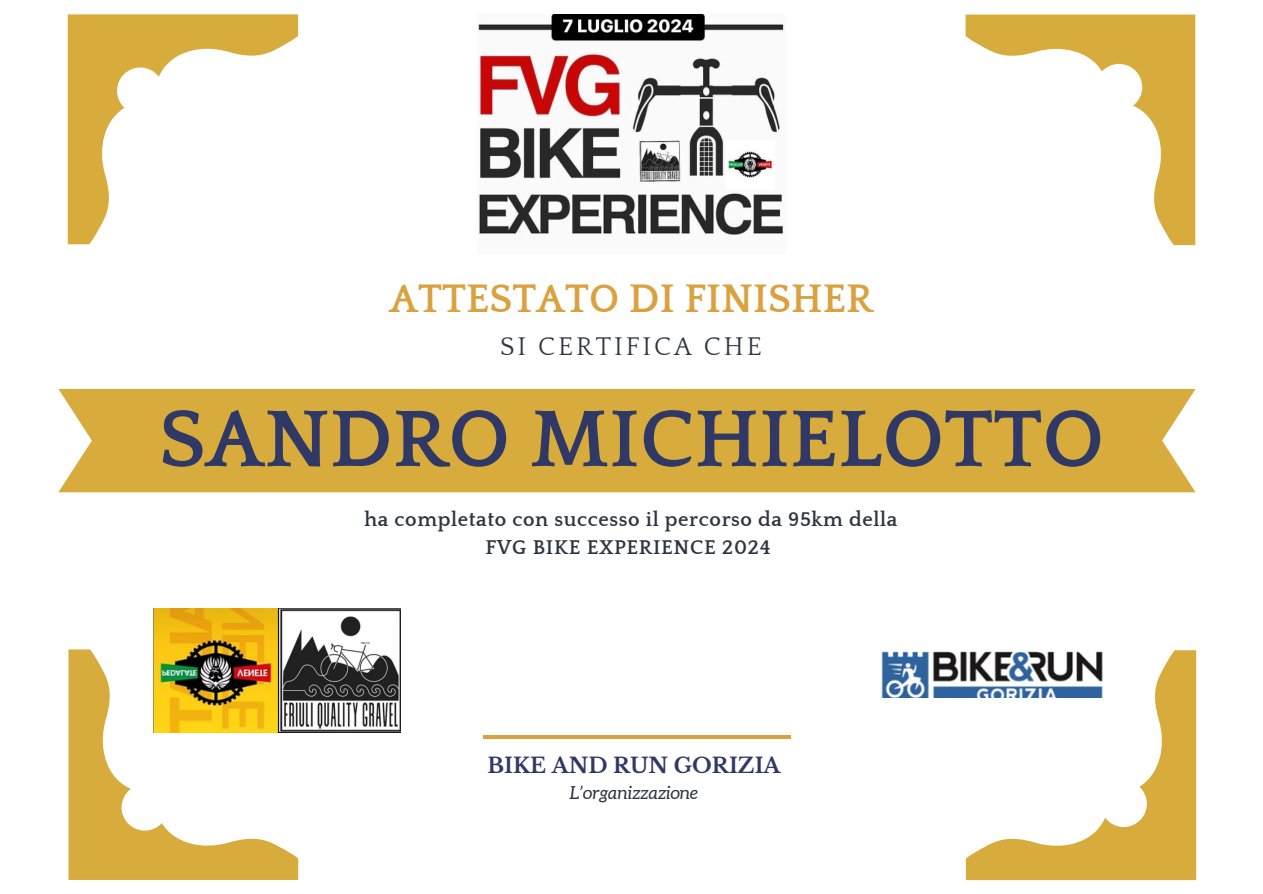
<style>
.page{position:relative;width:1263px;height:894px;background:#fff}
.page>*{position:absolute;margin:0;border:0;box-sizing:border-box;transform-origin:0 0}
.t1{font:700 83.7px "Quattrocento";color:#303865}
.t2{font:700 40.8px "Quattrocento";color:#daa13f}
.t3{font:26.25px "Quattrocento";letter-spacing:.11em;color:#2e3540}
.t4{font:700 21px "Libre Baskerville";color:#303865}
.t5{font:700 20.4px/28.2px "Quattrocento";letter-spacing:.03em;color:#2e3540;text-align:center}
.t6{font:italic 18px "Aleo";color:#2e3540}
</style>
<div class="page">
<svg style="left:68px;top:14px;width:230px;height:230px"></svg>
<svg style="left:965px;top:15px;width:230px;height:230px"></svg>
<svg style="left:68px;top:649px;width:230px;height:230px"></svg>
<svg style="left:966px;top:650px;width:230px;height:229px"></svg>
<hr style="left:483px;top:735px;width:307px;height:3px;background:#daa13f">
<img style="left:477px;top:15px;width:307px;height:220px">
<img style="left:154px;top:608px;width:247px;height:124px">
<img style="left:881px;top:650px;width:228px;height:47px">
<div style="left:58px;top:389px;width:1138px;height:103px;background:#d8ab3d"></div>
<p class="t2" style="left:390px;top:277px;width:485px">ATTESTATO DI FINISHER</p>
<p class="t3" style="left:500px;top:333px;width:263px">SI CERTIFICA CHE</p>
<h5 class="t1" style="left:159px;top:394px;width:947px">SANDRO MICHIELOTTO</h5>
<p class="t5" style="left:364px;top:506px;width:534px">ha completato con successo il percorso da 95km della<br>FVG BIKE EXPERIENCE 2024</p>
<p class="t4" style="left:487px;top:752px;width:295px">BIKE AND RUN GORIZIA</p>
<p class="t6" style="left:570px;top:782px;width:130px">L’organizzazione</p>
</div>
